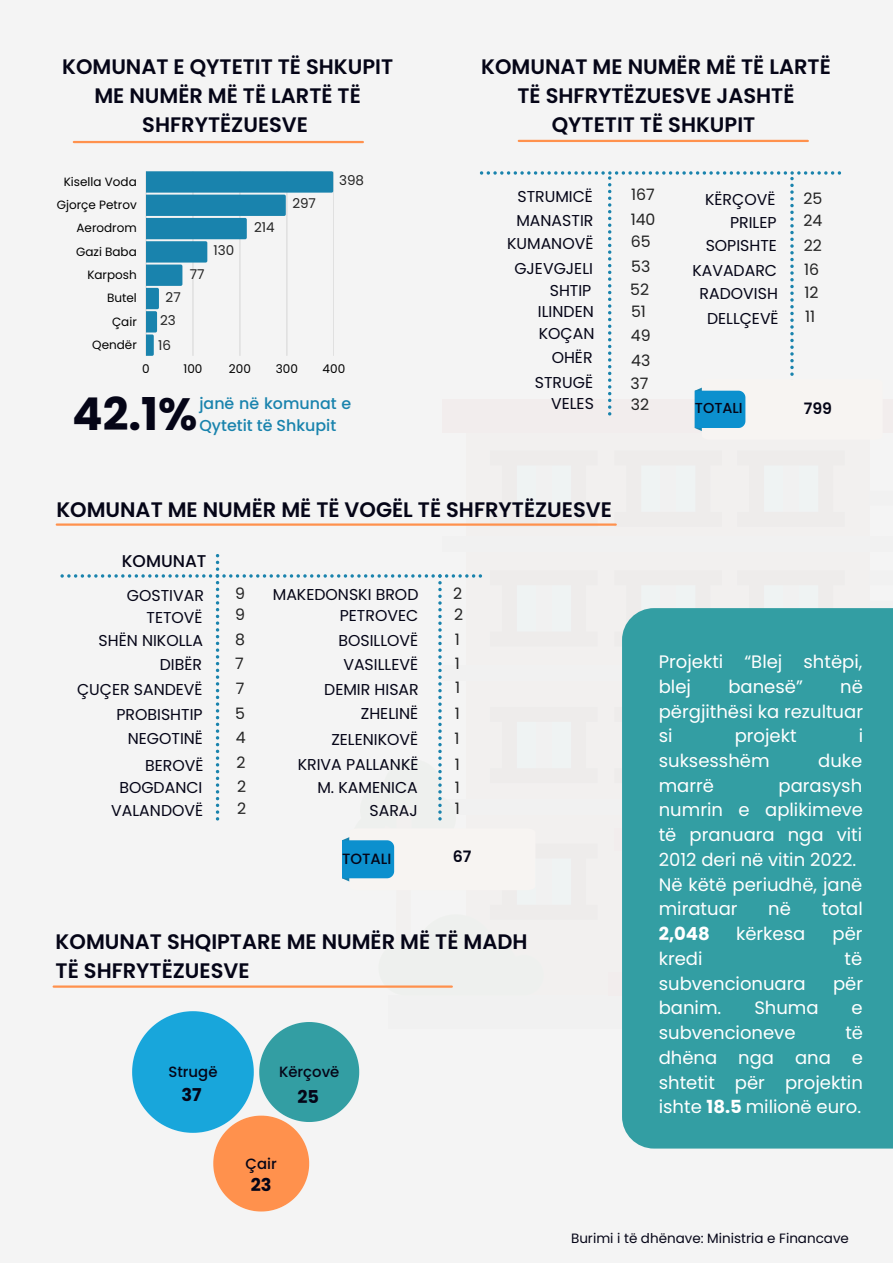
<style>
.page{position:relative;width:893px;height:1264px;background:#fff}
.page>*{position:absolute;margin:0;border:0;box-sizing:border-box;transform-origin:0 0}
.t1{font:700 45.15px "Poppins";color:#050517}
.t2{font:600 21px/29.2px "Poppins";color:#050517;text-align:center}
.t3{font:18px/24.8px "Poppins";color:#fff;text-align:justify}
.t4{font:700 18px "Poppins";color:#fff}
.t5{font:700 17.7px "Poppins";color:#050517}
.t6{font:500 17.1px "Poppins";color:#050517}
.t7{font:500 15.9px "Poppins";color:#1983ad}
.t8{font:15.75px "Poppins";color:#050517}
.t9{font:15.75px "Poppins";color:#222}
.t10{font:600 15.75px "Poppins";color:#050517}
.t11{font:500 14.85px "Poppins";color:#050517}
.t12{font:500 14.4px "Poppins";color:#050517}
.t13{font:13.5px "Poppins";color:#050517}
.t14{font:13.5px "Poppins";color:#222}
.t15{font:12px "Poppins";color:#000}
.s1{font-weight:700}
</style>
<div class="page">
<div style="left:0;top:0;width:892px;height:1262px;background:#f4f4f4"></div>
<div style="left:466px;top:433px;width:403px;height:562px;background:#f1f0ef"></div>
<div style="left:442px;top:399px;width:450px;height:34px;background:#f2eded"></div>
<svg style="left:490px;top:525px;width:107px;height:1px"></svg>
<hr style="left:57px;top:523px;width:558px;height:2px;background:#ff914d">
<svg style="left:60px;top:554px;width:422px;height:434px"></svg>
<svg style="left:132px;top:1011px;width:227px;height:200px"></svg>
<hr style="left:54px;top:985px;width:398px;height:2px;background:#ff914d">
<div style="left:622px;top:608px;width:270px;height:540px;background:#339ea3"></div>
<svg style="left:146px;top:171px;width:188px;height:185px"></svg>
<hr style="left:74px;top:141px;width:289px;height:2px;background:#ff914d">
<hr style="left:518px;top:140px;width:289px;height:2px;background:#ff914d">
<svg style="left:480px;top:171px;width:361px;height:260px"></svg>
<p class="t2" style="left:62px;top:52px;width:332px">KOMUNAT E QYTETIT TË SHKUPIT<br>ME NUMËR MË TË LARTË TË<br>SHFRYTËZUESVE</p>
<p class="t15" style="left:64px;top:173px;width:74px">Kisella Voda</p>
<p class="t15" style="left:57px;top:196px;width:81px">Gjorçe Petrov</p>
<p class="t15" style="left:77px;top:220px;width:62px">Aerodrom</p>
<p class="t15" style="left:76px;top:243px;width:62px">Gazi Baba</p>
<p class="t15" style="left:87px;top:266px;width:51px">Karposh</p>
<p class="t15" style="left:107px;top:289px;width:31px">Butel</p>
<p class="t15" style="left:112px;top:313px;width:26px">Çair</p>
<p class="t15" style="left:92px;top:336px;width:46px">Qendër</p>
<p class="t14" style="left:166px;top:288px;width:17px">27</p>
<p class="t14" style="left:160px;top:311px;width:17px">23</p>
<p class="t14" style="left:158px;top:335px;width:14px">16</p>
<p class="t14" style="left:190px;top:265px;width:16px">77</p>
<p class="t14" style="left:213px;top:241px;width:22px">130</p>
<p class="t14" style="left:254px;top:218px;width:22px">214</p>
<p class="t14" style="left:292px;top:194px;width:25px">297</p>
<p class="t14" style="left:339px;top:171px;width:26px">398</p>
<p class="t15" style="left:142px;top:360px;width:9px">0</p>
<p class="t15" style="left:183px;top:360px;width:20px">100</p>
<p class="t15" style="left:229px;top:360px;width:23px">200</p>
<p class="t15" style="left:276px;top:360px;width:24px">300</p>
<p class="t15" style="left:322px;top:360px;width:24px">400</p>
<p class="t1" style="left:72px;top:383px;width:127px">42.1%</p>
<p class="t7" style="left:199px;top:392px;width:153px">janë në komunat e</p>
<p class="t7" style="left:199px;top:414px;width:138px">Qytetit të Shkupit</p>
<p class="t2" style="left:481px;top:52px;width:351px">KOMUNAT ME NUMËR MË TË LARTË<br>TË SHFRYTËZUESVE JASHTË<br>QYTETIT TË SHKUPIT</p>
<p class="t8" style="left:517px;top:185px;width:77px">STRUMICË</p>
<p class="t9" style="left:631px;top:183px;width:25px">167</p>
<p class="t8" style="left:516px;top:210px;width:78px">MANASTIR</p>
<p class="t8" style="left:705px;top:188px;width:72px">KËRÇOVË</p>
<p class="t8" style="left:730px;top:211px;width:48px">PRILEP</p>
<p class="t8" style="left:705px;top:235px;width:73px">SOPISHTE</p>
<p class="t9" style="left:803px;top:187px;width:20px">25</p>
<p class="t9" style="left:630px;top:208px;width:26px">140</p>
<p class="t9" style="left:803px;top:209px;width:20px">24</p>
<p class="t8" style="left:507px;top:233px;width:88px">KUMANOVË</p>
<p class="t9" style="left:630px;top:230px;width:21px">65</p>
<p class="t8" style="left:514px;top:257px;width:80px">GJEVGJELI</p>
<p class="t8" style="left:549px;top:279px;width:43px">SHTIP</p>
<p class="t9" style="left:630px;top:279px;width:20px">52</p>
<p class="t8" style="left:699px;top:283px;width:80px">RADOVISH</p>
<p class="t9" style="left:804px;top:282px;width:16px">12</p>
<p class="t8" style="left:707px;top:307px;width:73px">DELLÇEVË</p>
<p class="t9" style="left:804px;top:306px;width:12px">11</p>
<p class="t9" style="left:803px;top:234px;width:20px">22</p>
<p class="t9" style="left:631px;top:255px;width:21px">53</p>
<p class="t8" style="left:692px;top:259px;width:86px">KAVADARC</p>
<p class="t9" style="left:804px;top:258px;width:17px">16</p>
<p class="t8" style="left:538px;top:300px;width:57px">ILINDEN</p>
<p class="t9" style="left:631px;top:300px;width:16px">51</p>
<p class="t8" style="left:539px;top:323px;width:57px">KOÇAN</p>
<p class="t8" style="left:551px;top:346px;width:42px">OHËR</p>
<p class="t8" style="left:534px;top:372px;width:60px">STRUGË</p>
<p class="t8" style="left:551px;top:392px;width:44px">VELES</p>
<p class="t9" style="left:630px;top:325px;width:21px">49</p>
<p class="t9" style="left:631px;top:349px;width:21px">43</p>
<p class="t9" style="left:630px;top:372px;width:19px">37</p>
<p class="t9" style="left:630px;top:393px;width:20px">32</p>
<p class="t12" style="left:694px;top:398px;width:49px">TOTALI</p>
<p class="t10" style="left:803px;top:397px;width:30px">799</p>
<p class="t2" style="left:56px;top:494px;width:557px">KOMUNAT ME NUMËR MË TË VOGËL TË SHFRYTËZUESVE</p>
<p class="t6" style="left:122px;top:549px;width:86px">KOMUNAT</p>
<p class="t8" style="left:127px;top:584px;width:78px">GOSTIVAR</p>
<p class="t9" style="left:235px;top:582px;width:11px">9</p>
<p class="t8" style="left:273px;top:583px;width:147px">MAKEDONSKI BROD</p>
<p class="t9" style="left:453px;top:582px;width:11px">2</p>
<p class="t8" style="left:146px;top:607px;width:58px">TETOVË</p>
<p class="t9" style="left:235px;top:604px;width:11px">9</p>
<p class="t8" style="left:99px;top:629px;width:106px">SHËN NIKOLLA</p>
<p class="t8" style="left:160px;top:653px;width:44px">DIBËR</p>
<p class="t8" style="left:77px;top:678px;width:127px">ÇUÇER SANDEVË</p>
<p class="t8" style="left:116px;top:703px;width:88px">PROBISHTIP</p>
<p class="t8" style="left:128px;top:727px;width:77px">NEGOTINË</p>
<p class="t8" style="left:145px;top:754px;width:60px">BEROVË</p>
<p class="t8" style="left:111px;top:799px;width:93px">VALANDOVË</p>
<p class="t9" style="left:235px;top:628px;width:11px">8</p>
<p class="t9" style="left:235px;top:652px;width:10px">7</p>
<p class="t9" style="left:236px;top:677px;width:10px">7</p>
<p class="t9" style="left:235px;top:702px;width:11px">5</p>
<p class="t9" style="left:236px;top:726px;width:11px">4</p>
<p class="t9" style="left:236px;top:751px;width:11px">2</p>
<p class="t8" style="left:119px;top:776px;width:85px">BOGDANCI</p>
<p class="t9" style="left:237px;top:775px;width:11px">2</p>
<p class="t9" style="left:237px;top:797px;width:11px">2</p>
<p class="t9" style="left:454px;top:603px;width:11px">2</p>
<p class="t8" style="left:340px;top:605px;width:80px">PETROVEC</p>
<p class="t8" style="left:338px;top:629px;width:81px">BOSILLOVË</p>
<p class="t8" style="left:343px;top:654px;width:76px">VASILLEVË</p>
<p class="t8" style="left:324px;top:678px;width:96px">DEMIR HISAR</p>
<p class="t8" style="left:361px;top:702px;width:59px">ZHELINË</p>
<p class="t8" style="left:331px;top:728px;width:88px">ZELENIKOVË</p>
<p class="t8" style="left:298px;top:753px;width:122px">KRIVA PALLANKË</p>
<p class="t9" style="left:454px;top:753px;width:7px">1</p>
<p class="t8" style="left:317px;top:776px;width:102px">M. KAMENICA</p>
<p class="t9" style="left:454px;top:776px;width:7px">1</p>
<p class="t8" style="left:369px;top:799px;width:50px">SARAJ</p>
<p class="t9" style="left:454px;top:797px;width:7px">1</p>
<p class="t11" style="left:342px;top:848px;width:51px">TOTALI</p>
<p class="t10" style="left:453px;top:845px;width:20px">67</p>
<p class="t9" style="left:454px;top:628px;width:7px">1</p>
<p class="t9" style="left:454px;top:652px;width:7px">1</p>
<p class="t9" style="left:455px;top:677px;width:7px">1</p>
<p class="t9" style="left:454px;top:702px;width:7px">1</p>
<p class="t9" style="left:454px;top:727px;width:7px">1</p>
<p class="t2" style="left:56px;top:926px;width:473px">KOMUNAT SHQIPTARE ME NUMËR MË TË MADH</p>
<p class="t2" style="left:56px;top:955px;width:195px">TË SHFRYTËZUESVE</p>
<p class="t11" style="left:168px;top:1061px;width:51px">Strugë</p>
<p class="t11" style="left:279px;top:1061px;width:62px">Kërçovë</p>
<p class="t5" style="left:181px;top:1082px;width:22px">37</p>
<p class="t5" style="left:297px;top:1084px;width:23px">25</p>
<p class="t11" style="left:245px;top:1152px;width:33px">Çair</p>
<p class="t5" style="left:251px;top:1172px;width:22px">23</p>
<p class="t3" style="left:658px;top:649px;width:205px">Projekti “Blej shtëpi, blej</p>
<p class="t3" style="left:728px;top:674px;width:76px">banesë”</p>
<p class="t3" style="left:658px;top:674px;width:206px;text-indent:181px">në përgjithësi ka rezultuar si</p>
<p class="t3" style="left:734px;top:723px;width:63px">projekt</p>
<p class="t3" style="left:858px;top:723px;width:6px">i</p>
<p class="t3" style="left:658px;top:748px;width:112px">suksesshëm</p>
<p class="t3" style="left:818px;top:748px;width:46px">duke</p>
<p class="t3" style="left:658px;top:773px;width:57px">marrë</p>
<p class="t3" style="left:658px;top:773px;width:206px;text-indent:120px">parasysh numrin e aplikimeve të pranuara nga viti 2012 deri në vitin 2022.</p>
<p class="t3" style="left:658px;top:872px;width:205px">Në këtë periudhë, janë miratuar</p>
<p class="t3" style="left:768px;top:896px;width:24px">në</p>
<p class="t3" style="left:821px;top:896px;width:43px">total</p>
<p class="t4" style="left:658px;top:921px;width:53px">2,048</p>
<p class="t3" style="left:736px;top:921px;width:71px">kërkesa</p>
<p class="t3" style="left:832px;top:921px;width:32px">për</p>
<p class="t3" style="left:658px;top:946px;width:45px">kredi</p>
<p class="t3" style="left:844px;top:946px;width:19px">të</p>
<p class="t3" style="left:658px;top:971px;width:148px">subvencionuara</p>
<p class="t3" style="left:832px;top:971px;width:32px">për</p>
<p class="t3" style="left:658px;top:995px;width:64px">banim.</p>
<p class="t3" style="left:754px;top:995px;width:66px">Shuma</p>
<p class="t3" style="left:851px;top:995px;width:13px">e</p>
<p class="t3" style="left:658px;top:1020px;width:138px">subvencioneve</p>
<p class="t3" style="left:658px;top:1020px;width:206px;text-indent:186px">të dhëna nga ana e shtetit për projektin ishte <span class="s1">18.5</span> milionë euro.</p>
<p class="t13" style="left:571px;top:1229px;width:279px">Burimi i të dhënave: Ministria e Financave</p>
</div>
